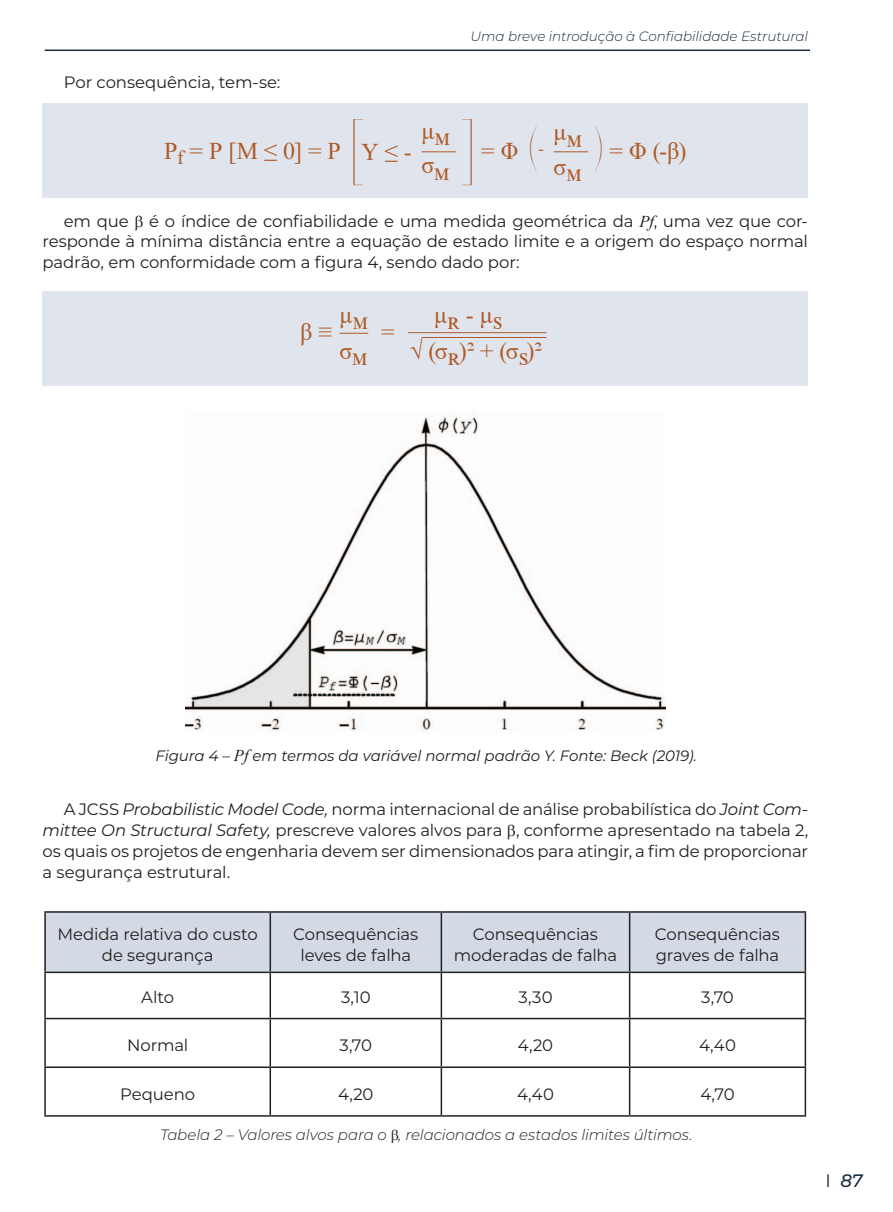
<style>
.page{position:relative;width:893px;height:1212px;background:#fff}
.page>*{position:absolute;margin:0;border:0;box-sizing:border-box;transform-origin:0 0}
.t1{font:24px/34.5px "Times New Roman";letter-spacing:.01em;color:#af5a27}
.t2{font:italic 500 18px "Montserrat";color:#1a2c3e}
.t3{font:16.5px/20.7px "Montserrat";letter-spacing:-.01em;color:#231f20;text-align:center}
.t4{font:16.5px "Symath";color:#af5a27}
.t5{font:italic 300 15px "Montserrat";letter-spacing:-.01em;color:#231f20}
.t6{font:italic 15px "Montserrat";letter-spacing:-.005em;color:#231f20}
.t7{font:italic 300 13.5px "Montserrat";letter-spacing:-.005em;color:#1a2c3e}
.s1{font-family:"Symath"}
.s2{font-family:"Times New Roman";font-style:italic}
.s3{font-family:"Times New Roman";font-size:16.5px}
.s4{font-style:italic}
.s5{font-weight:400;font-style:normal}
</style>
<div class="page">
<hr style="left:45px;top:50px;width:765px;height:1px;background:#1a2c3e">
<div style="left:43px;top:103px;width:765px;height:95px;background:#e0e5ed"></div>
<div style="left:43px;top:291px;width:765px;height:95px;background:#e0e5ed"></div>
<img style="left:185px;top:411px;width:480px;height:320px">
<hr style="left:422px;top:151px;width:34px;height:1px;background:#af5a27">
<hr style="left:554px;top:151px;width:34px;height:1px;background:#af5a27">
<hr style="left:422px;top:337px;width:124px;height:1px;background:#af5a27">
<hr style="left:408px;top:332px;width:138px;height:1px;background:#af5a27">
<svg style="left:339px;top:333px;width:29px;height:1px"></svg>
<div style="left:46px;top:913px;width:759px;height:58px;background:#d4dae5"></div>
<hr style="left:44px;top:911px;width:226px;height:2px;background:#231f20">
<hr style="left:44px;top:913px;width:2px;height:58px;background:#231f20">
<hr style="left:270px;top:911px;width:171px;height:2px;background:#231f20">
<hr style="left:270px;top:913px;width:1px;height:58px;background:#231f20">
<hr style="left:441px;top:911px;width:189px;height:2px;background:#231f20">
<hr style="left:441px;top:913px;width:1px;height:58px;background:#231f20">
<hr style="left:630px;top:911px;width:176px;height:2px;background:#231f20">
<hr style="left:629px;top:913px;width:1px;height:58px;background:#231f20">
<hr style="left:805px;top:913px;width:1px;height:58px;background:#231f20">
<hr style="left:44px;top:971px;width:226px;height:2px;background:#231f20">
<hr style="left:44px;top:973px;width:2px;height:45px;background:#231f20">
<hr style="left:270px;top:971px;width:171px;height:2px;background:#231f20">
<hr style="left:270px;top:973px;width:1px;height:45px;background:#231f20">
<hr style="left:441px;top:971px;width:189px;height:2px;background:#231f20">
<hr style="left:441px;top:973px;width:1px;height:45px;background:#231f20">
<hr style="left:630px;top:971px;width:176px;height:2px;background:#231f20">
<hr style="left:629px;top:973px;width:1px;height:45px;background:#231f20">
<hr style="left:805px;top:973px;width:1px;height:45px;background:#231f20">
<hr style="left:44px;top:1018px;width:226px;height:1px;background:#231f20">
<hr style="left:44px;top:1019px;width:2px;height:47px;background:#231f20">
<hr style="left:270px;top:1018px;width:171px;height:1px;background:#231f20">
<hr style="left:270px;top:1019px;width:1px;height:47px;background:#231f20">
<hr style="left:441px;top:1018px;width:189px;height:1px;background:#231f20">
<hr style="left:441px;top:1019px;width:1px;height:47px;background:#231f20">
<hr style="left:630px;top:1018px;width:176px;height:1px;background:#231f20">
<hr style="left:629px;top:1019px;width:1px;height:47px;background:#231f20">
<hr style="left:805px;top:1019px;width:1px;height:47px;background:#231f20">
<hr style="left:44px;top:1066px;width:226px;height:2px;background:#231f20">
<hr style="left:44px;top:1068px;width:2px;height:47px;background:#231f20">
<hr style="left:270px;top:1066px;width:171px;height:2px;background:#231f20">
<hr style="left:270px;top:1068px;width:1px;height:47px;background:#231f20">
<hr style="left:441px;top:1066px;width:189px;height:2px;background:#231f20">
<hr style="left:441px;top:1068px;width:1px;height:47px;background:#231f20">
<hr style="left:630px;top:1066px;width:176px;height:2px;background:#231f20">
<hr style="left:629px;top:1068px;width:1px;height:47px;background:#231f20">
<hr style="left:805px;top:1068px;width:1px;height:47px;background:#231f20">
<hr style="left:44px;top:1115px;width:226px;height:2px;background:#231f20">
<hr style="left:270px;top:1115px;width:171px;height:2px;background:#231f20">
<hr style="left:441px;top:1115px;width:189px;height:2px;background:#231f20">
<hr style="left:630px;top:1115px;width:176px;height:2px;background:#231f20">
<p class="t3" style="left:64px;top:71px;width:218px">Por consequência, tem-se:</p>
<p class="t7" style="left:471px;top:27px;width:339px">Uma breve introdução à Confiabilidade Estrutural</p>
<h1 class="t1" style="left:164px;top:133px;width:249px">P<sub>f</sub> = P [M ≤ 0] = P <span class="s1">q</span>Y ≤ -</h1>
<h1 class="t1" style="left:460px;top:133px;width:86px"><span class="s1">r</span> = Φ <sup>o</sup><sup>-</sup></h1>
<h1 class="t1" style="left:422px;top:116px;width:30px">μM σM</h1>
<p class="t4" style="left:593px;top:139px;width:12px">p</p>
<h1 class="t1" style="left:554px;top:118px;width:30px">μM σM</h1>
<h1 class="t1" style="left:610px;top:133px;width:78px">= Φ (-β)</h1>
<p class="t3" style="left:43px;top:210px;width:767px;text-align:justify;text-indent:21px">em que é o índice de confiabilidade e uma medida geométrica da <span class="s2">Pf</span>, uma vez que cor&shy;responde à mínima distância entre a equação de estado limite e a origem do espaço normal padrão, em conformidade com a figura 4, sendo dado por:</p>
<h1 class="t1" style="left:339px;top:300px;width:30px">μM</h1>
<h1 class="t1" style="left:434px;top:297px;width:69px">μR - μS</h1>
<h1 class="t1" style="left:339px;top:336px;width:30px">σM</h1>
<h1 class="t1" style="left:409px;top:333px;width:134px">√ (σR)2 + (σS)2</h1>
<h1 class="t1" style="left:300px;top:314px;width:33px">β ≡</h1>
<h1 class="t1" style="left:381px;top:314px;width:15px">=</h1>
<p class="t6" style="left:156px;top:745px;width:543px">Figura 4 – <span class="s3">Pf</span> em termos da variável normal padrão Y. Fonte: Beck (2019).</p>
<p class="t3" style="left:43px;top:799px;width:767px;text-align:justify;text-indent:21px">A JCSS <span class="s4">Probabilistic Model Code,</span> norma internacional de análise probabilística do <span class="s4">Joint Com&shy;mittee On Structural Safety,</span> prescreve valores alvos para , conforme apresentado na tabela 2, os quais os projetos de engenharia devem ser dimensionados para atingir, a fim de proporcionar a segurança estrutural.</p>
<p class="t3" style="left:57px;top:923px;width:202px">Medida relativa do custo de segurança</p>
<p class="t3" style="left:293px;top:923px;width:127px">Consequências leves de falha</p>
<p class="t3" style="left:454px;top:923px;width:165px">Consequências moderadas de falha</p>
<p class="t3" style="left:655px;top:923px;width:127px;text-align:left">Consequências graves de falha</p>
<p class="t3" style="left:141px;top:987px;width:34px">Alto</p>
<p class="t3" style="left:341px;top:987px;width:31px">3,10</p>
<p class="t3" style="left:518px;top:987px;width:36px">3,30</p>
<p class="t3" style="left:701px;top:987px;width:34px">3,70</p>
<p class="t3" style="left:127px;top:1034px;width:63px">Normal</p>
<p class="t3" style="left:339px;top:1034px;width:34px">3,70</p>
<p class="t3" style="left:518px;top:1034px;width:37px">4,20</p>
<p class="t3" style="left:699px;top:1034px;width:38px">4,40</p>
<p class="t3" style="left:120px;top:1083px;width:76px">Pequeno</p>
<p class="t3" style="left:338px;top:1083px;width:37px">4,20</p>
<p class="t3" style="left:517px;top:1083px;width:38px">4,40</p>
<p class="t3" style="left:700px;top:1083px;width:36px">4,70</p>
<p class="t5" style="left:160px;top:1124px;width:534px">Tabela 2 – Valores alvos para o , relacionados a estados limites últimos.</p>
<p class="t2" style="left:825px;top:1168px;width:39px"><span class="s5">I</span> 87</p>
</div>
